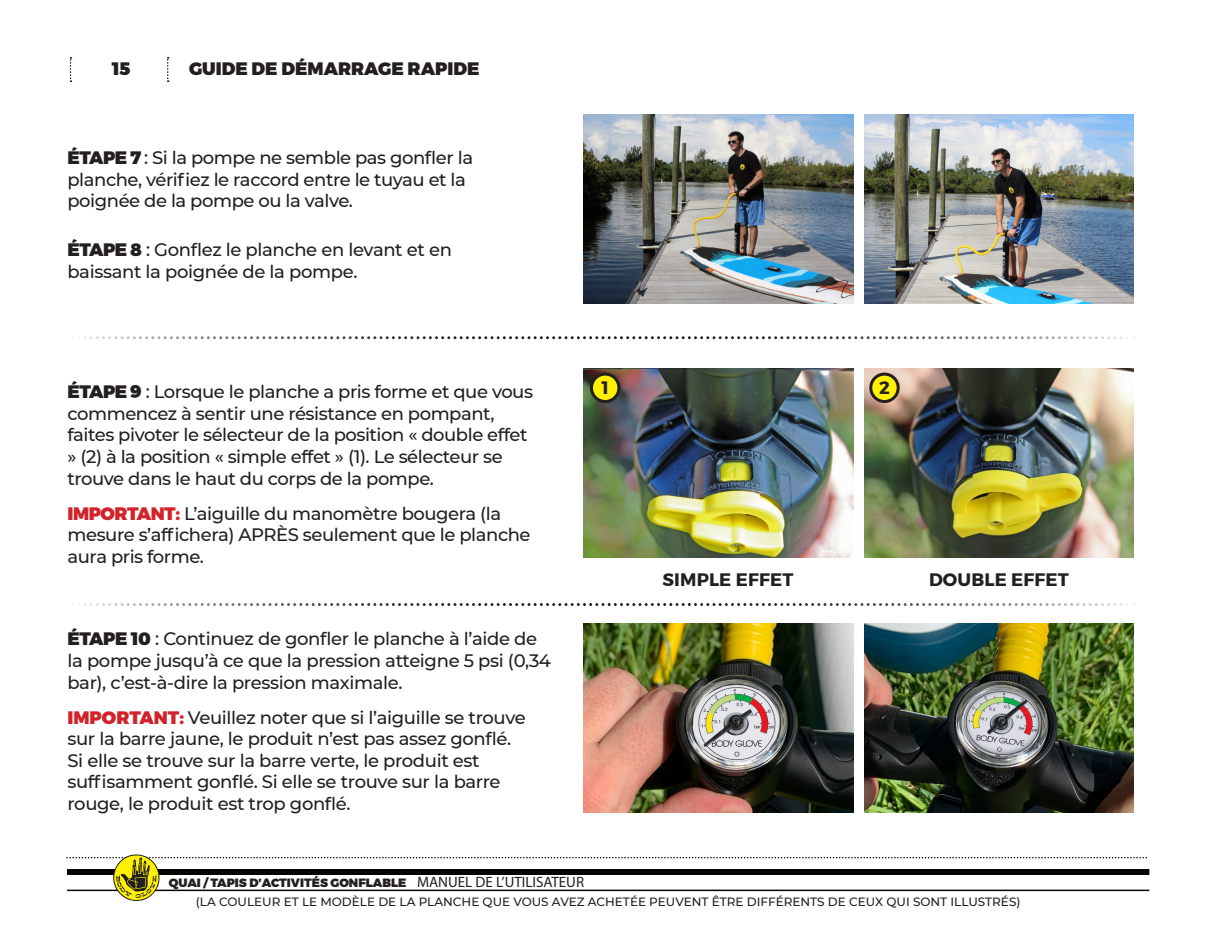
<style>
.page{position:relative;width:1215px;height:945px;background:#fff}
.page>*{position:absolute;margin:0;border:0;box-sizing:border-box;transform-origin:0 0}
.t1{font:500 18px/21.6px "Montserrat";letter-spacing:-.025em;color:#231f20}
.t2{font:900 18px "Montserrat";color:#231f20}
.t3{font:700 18px "Montserrat";letter-spacing:.01em;color:#231f20}
.t4{font:500 12px/19.2px "Montserrat";color:#231f20}
.s1{font-weight:900}
.s2{font-weight:900;color:#d1232a}
.s3{font-family:"Myriad Pro";font-weight:400;font-size:15px}
</style>
<div class="page">
<svg style="left:167px;top:57px;width:2px;height:25px"></svg>
<svg style="left:70px;top:57px;width:2px;height:25px"></svg>
<hr style="left:67px;top:890px;width:1082px;height:1px;background:#050504">
<svg style="left:67px;top:854px;width:1079px;height:47px"></svg>
<svg style="left:78px;top:336px;width:1049px;height:3px"></svg>
<svg style="left:78px;top:603px;width:1049px;height:3px"></svg>
<img style="left:864px;top:114px;width:270px;height:189px">
<img style="left:583px;top:114px;width:270px;height:189px">
<img style="left:583px;top:624px;width:270px;height:189px">
<img style="left:864px;top:624px;width:270px;height:189px">
<img style="left:583px;top:368px;width:270px;height:189px">
<img style="left:864px;top:368px;width:270px;height:189px">
<div style="left:871px;top:374px;width:27px;height:27px;background:#fff101;border-radius:50%"></div>
<div style="left:869px;top:373px;width:31px;height:30px;border:3px solid #231f20;border-radius:50%"></div>
<div style="left:592px;top:374px;width:27px;height:27px;background:#fff101;border-radius:50%"></div>
<div style="left:590px;top:373px;width:30px;height:30px;border:3px solid #231f20;border-radius:50%"></div>
<p class="t2" style="left:112px;top:57px;width:20px">15</p>
<p class="t2" style="left:189px;top:57px;width:292px">GUIDE DE DÉMARRAGE RAPIDE</p>
<p class="t1" style="left:68px;top:146px;width:407px"><span class="s1">ÉTAPE 7</span> : Si la pompe ne semble pas gonfler la planche, vérifiez le raccord entre le tuyau et la poignée de la pompe ou la valve.</p>
<p class="t1" style="left:68px;top:238px;width:386px"><span class="s1">ÉTAPE 8</span> : Gonflez le planche en levant et en baissant la poignée de la pompe.</p>
<p class="t1" style="left:68px;top:380px;width:467px"><span class="s1">ÉTAPE 9</span> : Lorsque le planche a pris forme et que vous commencez à sentir une résistance en pompant, faites pivoter le sélecteur de la position « double effet » (2) à la position « simple effet » (1). Le sélecteur se trouve dans le haut du corps de la pompe.</p>
<p class="t1" style="left:68px;top:502px;width:465px"><span class="s2">IMPORTANT:</span> L’aiguille du manomètre bougera (la mesure s’affichera) APRÈS seulement que le planche aura pris forme.</p>
<p class="t1" style="left:68px;top:627px;width:485px"><span class="s1">ÉTAPE 10</span> : Continuez de gonfler le planche à l’aide de la pompe jusqu’à ce que la pression atteigne 5 psi (0,34 bar), c’est-à-dire la pression maximale.</p>
<p class="t1" style="left:68px;top:706px;width:460px"><span class="s2">IMPORTANT:</span> Veuillez noter que si l’aiguille se trouve sur la barre jaune, le produit n’est pas assez gonflé.<br>Si elle se trouve sur la barre verte, le produit est suffisamment gonflé. Si elle se trouve sur la barre rouge, le produit est trop gonflé.</p>
<p class="t3" style="left:602px;top:377px;width:9px">1</p>
<p class="t3" style="left:879px;top:377px;width:12px">2</p>
<p class="t3" style="left:662px;top:569px;width:132px">SIMPLE EFFET</p>
<p class="t3" style="left:929px;top:569px;width:141px">DOUBLE EFFET</p>
<p class="t4" style="left:196px;top:872px;width:826px;text-indent:-27px"><span class="s1">QUAI / TAPIS D’ACTIVITÉS GONFLABLE</span> <span class="s3">MANUEL DE L’UTILISATEUR<br></span>(LA COULEUR ET LE MODÈLE DE LA PLANCHE QUE VOUS AVEZ ACHETÉE PEUVENT ÊTRE DIFFÉRENTS DE CEUX QUI SONT ILLUSTRÉS)</p>
</div>
